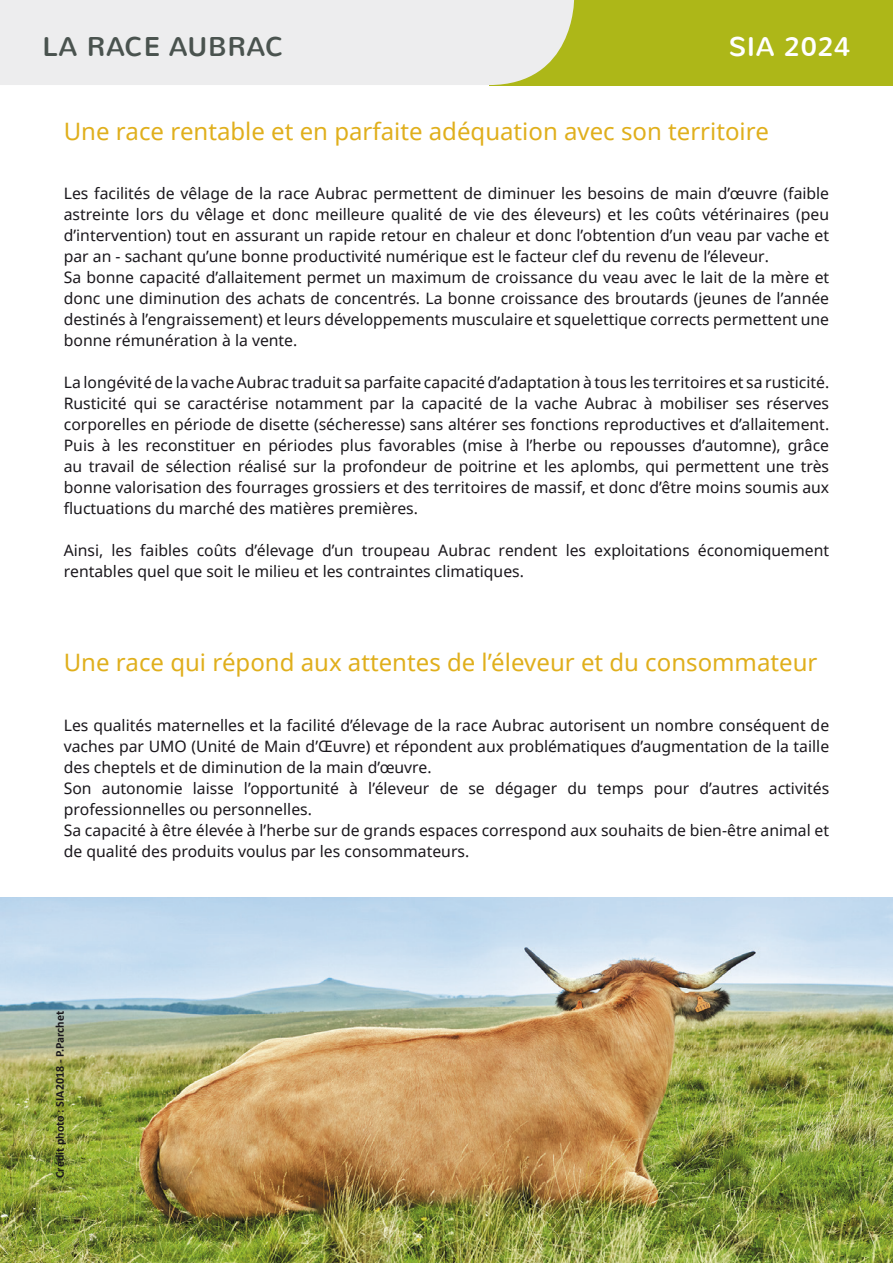
<style>
.page{position:relative;width:893px;height:1263px;background:#fff}
.page>*{position:absolute;margin:0;border:0;box-sizing:border-box;transform-origin:0 0}
.t1{font:27px "Nunito";letter-spacing:.02em;color:#4a534f}
.t2{font:27px "Nunito";letter-spacing:.02em;color:#fff}
.Titre_général{font:24px "Noto Sans";color:#e0af1c}
.texte{font:15.75px/21px "Noto Sans";color:#1a171c;text-align:justify}
.Entete{font:700 12px "Calibri";color:#1a171c}
</style>
<div class="page">
<img style="left:0;top:897px;width:893px;height:366px">
<div style="left:489px;top:0;width:404px;height:85px;background:#adb718"></div>
<div style="left:0;top:0;width:574px;height:85px;background:#ededee"></div>
<p class="t1" style="left:43px;top:29px;width:243px">LA RACE AUBRAC</p>
<p class="t2" style="left:729px;top:29px;width:123px">SIA 2024</p>
<p class="Titre_général" style="left:64px;top:115px;width:707px">Une race rentable et en parfaite adéquation avec son territoire</p>
<p class="texte" style="left:64px;top:183px;width:767px">Les facilités de vêlage de la race Aubrac permettent de diminuer les besoins de main d’œuvre (faible astreinte lors du vêlage et donc meilleure qualité de vie des éleveurs) et les coûts vétérinaires (peu d’intervention) tout en assurant un rapide retour en chaleur et donc l’obtention d’un veau par vache et par an - sachant qu’une bonne productivité numérique est le facteur clef du revenu de l’éleveur.</p>
<p class="texte" style="left:64px;top:267px;width:767px">Sa bonne capacité d’allaitement permet un maximum de croissance du veau avec le lait de la mère et donc une diminution des achats de concentrés. La bonne croissance des broutards (jeunes de l’année destinés à l’engraissement) et leurs développements musculaire et squelettique corrects permettent une bonne rémunération à la vente.</p>
<p class="texte" style="left:64px;top:372px;width:767px">La longévité de la vache Aubrac traduit sa parfaite capacité d’adaptation à tous les territoires et sa rusticité.<br>Rusticité qui se caractérise notamment par la capacité de la vache Aubrac à mobiliser ses réserves corporelles en période de disette (sécheresse) sans altérer ses fonctions reproductives et d’allaitement.<br>Puis à les reconstituer en périodes plus favorables (mise à l’herbe ou repousses d’automne), grâce au travail de sélection réalisé sur la profondeur de poitrine et les aplombs, qui permettent une très bonne valorisation des fourrages grossiers et des territoires de massif, et donc d’être moins soumis aux fluctuations du marché des matières premières.</p>
<p class="texte" style="left:64px;top:540px;width:767px">Ainsi, les faibles coûts d’élevage d’un troupeau Aubrac rendent les exploitations économiquement rentables quel que soit le milieu et les contraintes climatiques.</p>
<p class="Titre_général" style="left:64px;top:646px;width:755px">Une race qui répond aux attentes de l’éleveur et du consommateur</p>
<p class="texte" style="left:64px;top:714px;width:767px">Les qualités maternelles et la facilité d’élevage de la race Aubrac autorisent un nombre conséquent de vaches par UMO (Unité de Main d’Œuvre) et répondent aux problématiques d’augmentation de la taille des cheptels et de diminution de la main d’œuvre.</p>
<p class="texte" style="left:64px;top:777px;width:767px">Son autonomie laisse l’opportunité à l’éleveur de se dégager du temps pour d’autres activités professionnelles ou personnelles.</p>
<p class="texte" style="left:64px;top:819px;width:767px">Sa capacité à être élevée à l’herbe sur de grands espaces correspond aux souhaits de bien-être animal et de qualité des produits voulus par les consommateurs.</p>
<p class="Entete" style="left:51px;top:1178px;width:168px;rotate:-90deg">Crédit photo : SIA2018 - P.Parchet</p>
</div>
